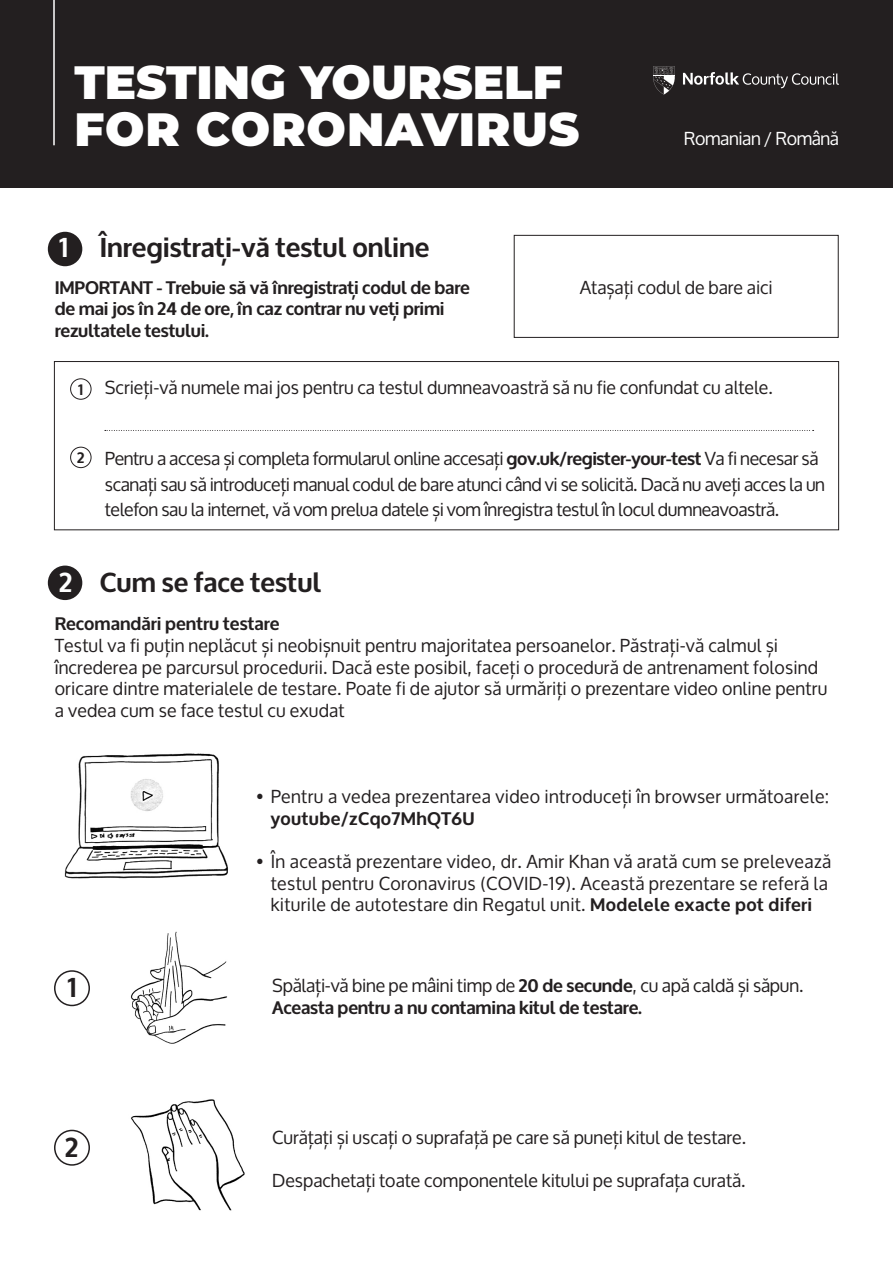
<style>
.page{position:relative;width:893px;height:1263px;background:#fff}
.page>*{position:absolute;margin:0;border:0;box-sizing:border-box;transform-origin:0 0}
.t1{font:900 46.5px "Montserrat";color:#fff}
.t2{font:900 46.5px "Montserrat";letter-spacing:.02em;color:#fff}
.t3{font:700 27px "Oxygen";color:#231f20}
.t4{font:18px/21.6px "Oxygen";letter-spacing:.01em;color:#231f20}
.t5{font:18px/25.5px "Oxygen";letter-spacing:-.02em;color:#231f20}
.t6{font:700 18px/21.6px "Oxygen";letter-spacing:-.01em;color:#231f20}
.t7{font:18px "Oxygen";letter-spacing:-.02em;color:#fff}
.t8{font:700 15px "Oxygen";color:#231f20}
.s1{color:#fff}
.s2{font-weight:700}
.s3{font-weight:400}
</style>
<div class="page">
<div style="left:54px;top:361px;width:785px;height:169px;border:1px solid #231f20"></div>
<div style="left:48px;top:232px;width:34px;height:34px;background:#231f20;border-radius:50%"></div>
<div style="left:48px;top:566px;width:34px;height:34px;background:#231f20;border-radius:50%"></div>
<div style="left:0;top:0;width:893px;height:188px;background:#231f20"></div>
<hr style="left:53px;top:0;width:2px;height:145px;background:#fff">
<img style="left:64px;top:753px;width:164px;height:126px">
<img style="left:131px;top:931px;width:97px;height:113px">
<img style="left:131px;top:1099px;width:114px;height:112px">
<div style="left:514px;top:235px;width:325px;height:103px;border:1px solid #231f20"></div>
<div style="left:70px;top:378px;width:21px;height:22px;border:1px solid #231f20;border-radius:50%"></div>
<div style="left:70px;top:447px;width:21px;height:21px;border:1px solid #231f20;border-radius:50%"></div>
<svg style="left:105px;top:430px;width:709px;height:1px"></svg>
<div style="left:54px;top:970px;width:36px;height:36px;border:2px solid #231f20;border-radius:50%"></div>
<div style="left:54px;top:1130px;width:36px;height:36px;border:2px solid #231f20;border-radius:50%"></div>
<svg style="left:683px;top:72px;width:156px;height:16px"></svg>
<svg style="left:653px;top:66px;width:22px;height:28px"></svg>
<p class="t1" style="left:74px;top:48px;width:490px">TESTING YOURSELF</p>
<p class="t2" style="left:74px;top:94px;width:506px">FOR CORONAVIRUS</p>
<p class="t3" style="left:59px;top:231px;width:372px"><span class="s1">1</span> Înregistrați-vă testul online</p>
<p class="t7" style="left:684px;top:129px;width:157px">Romanian / Română</p>
<p class="t6" style="left:55px;top:277px;width:417px">IMPORTANT - Trebuie să vă înregistrați codul de bare de mai jos în 24 de ore, în caz contrar nu veți primi rezultatele testului.</p>
<p class="t4" style="left:580px;top:277px;width:194px">Atașați codul de bare aici</p>
<p class="t8" style="left:78px;top:380px;width:7px">1</p>
<p class="t8" style="left:77px;top:449px;width:9px">2</p>
<p class="t4" style="left:105px;top:377px;width:669px">Scrieți-vă numele mai jos pentru ca testul dumneavoastră să nu fie confundat cu altele.</p>
<p class="t5" style="left:105px;top:446px;width:722px">Pentru a accesa și completa formularul online accesați <span class="s2">gov.uk/register-your-test</span> Va fi necesar să scanați sau să introduceți manual codul de bare atunci când vi se solicită. Dacă nu aveți acces la un telefon sau la internet, vă vom prelua datele și vom înregistra testul în locul dumneavoastră.</p>
<p class="t3" style="left:59px;top:566px;width:264px"><span class="s1">2</span> Cum se face testul</p>
<p class="t6" style="left:55px;top:614px;width:226px">Recomandări pentru testare</p>
<p class="t4" style="left:55px;top:635px;width:774px">Testul va fi puțin neplăcut și neobișnuit pentru majoritatea persoanelor. Păstrați-vă calmul și încrederea pe parcursul procedurii. Dacă este posibil, faceți o procedură de antrenament folosind oricare dintre materialele de testare. Poate fi de ajutor să urmăriți o prezentare video online pentru a vedea cum se face testul cu exudat</p>
<p class="t3" style="left:67px;top:971px;width:11px">1</p>
<p class="t3" style="left:65px;top:1130px;width:15px">2</p>
<p class="t4" style="left:271px;top:786px;width:560px;text-indent:-15px">• Pentru a vedea prezentarea video introduceți în browser următoarele: <span class="s2">youtube/zCqo7MhQT6U</span></p>
<p class="t4" style="left:271px;top:851px;width:562px;text-indent:-15px">• În această prezentare video, dr. Amir Khan vă arată cum se prelevează testul pentru Coronavirus (COVID-19). Această prezentare se referă la kiturile de autotestare din Regatul unit. <span class="s2">Modelele exacte pot diferi</span></p>
<p class="t6" style="left:272px;top:976px;width:533px"><span class="s3">Spălați-vă bine pe mâini timp de</span> 20 de secunde<span class="s3">, cu apă caldă și săpun.<br></span>Aceasta pentru a nu contamina kitul de testare.</p>
<p class="t4" style="left:272px;top:1126px;width:475px">Curățați și uscați o suprafață pe care să puneți kitul de testare.</p>
<p class="t4" style="left:272px;top:1170px;width:475px">Despachetați toate componentele kitului pe suprafața curată.</p>
</div>
